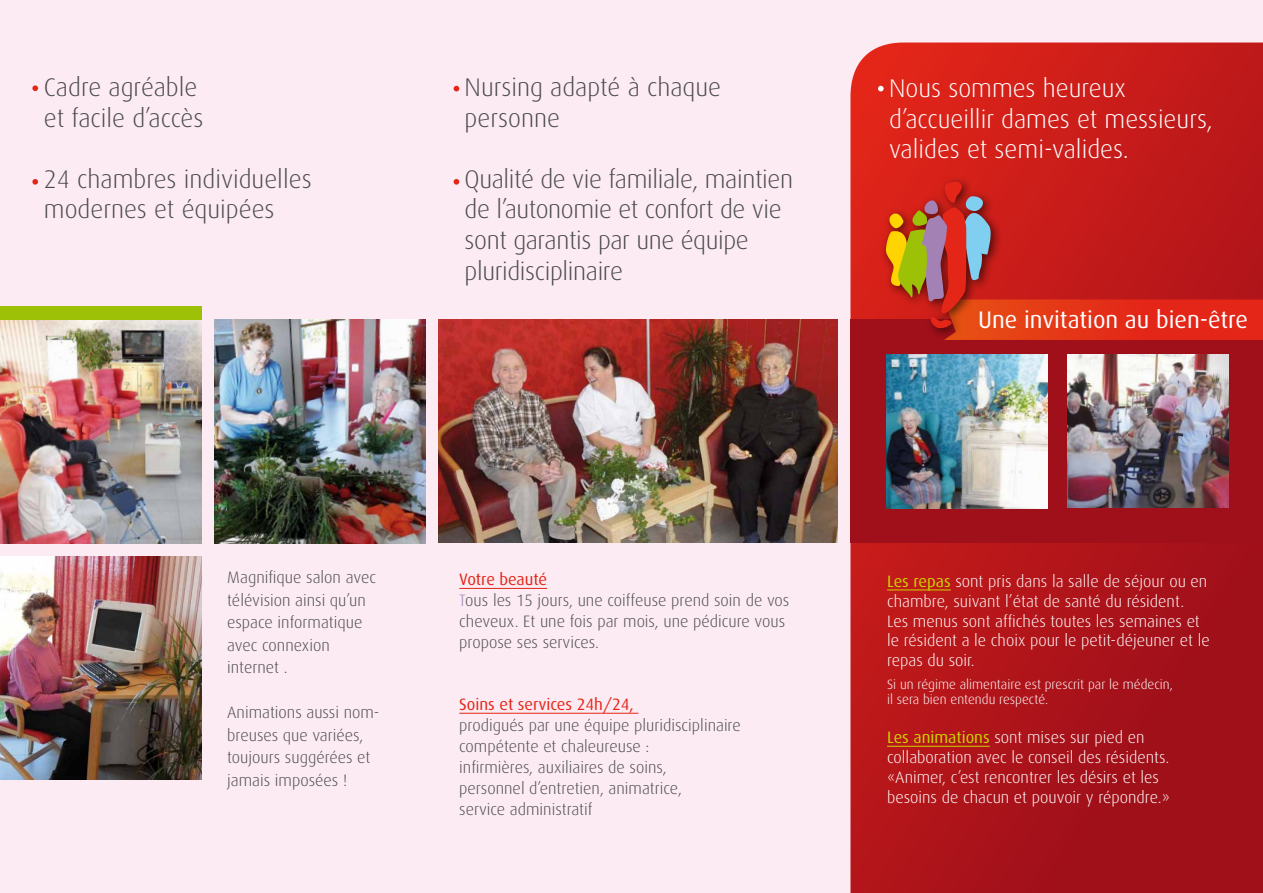
<style>
.page{position:relative;width:1263px;height:893px;background:#fcebf2}
.page>*{position:absolute;margin:0;border:0;box-sizing:border-box;transform-origin:0 0}
.t1{font:300 25.5px/30.6px "Dax";letter-spacing:-.015em;color:#4b4b4d}
.t2{font:300 25.5px/30.6px "Dax";color:#fff}
.t3{font:24px "Dax";color:#fff}
.t4{font:300 16.5px/22.5px "Dax";color:#4b4b4d}
.t5{font:300 16.5px/19.8px "Dax";color:#fff}
.t6{font:16.5px "Dax";color:#e42618}
.t7{font:300 13.5px/15px "Dax";color:#fff}
.s1{font-weight:400;color:#e42618}
.s2{color:#a481b5}
.s3{font-weight:400;color:#cbd300}
</style>
<div class="page">
<svg style="left:850px;top:43px;width:413px;height:850px;background:#b6171a"></svg>
<img style="left:0;top:320px;width:201px;height:223px">
<img style="left:0;top:556px;width:201px;height:224px">
<img style="left:438px;top:320px;width:400px;height:223px">
<div style="left:850px;top:320px;width:413px;height:223px;background:#a0101a"></div>
<img style="left:214px;top:320px;width:211px;height:223px">
<hr style="left:459px;top:588px;width:88px;height:1px;background:#e42618">
<hr style="left:459px;top:713px;width:179px;height:1px;background:#e42618">
<img style="left:887px;top:354px;width:161px;height:154px">
<img style="left:1068px;top:354px;width:161px;height:154px">
<div style="left:0;top:306px;width:201px;height:14px;background:#9dc107"></div>
<hr style="left:887px;top:589px;width:64px;height:1px;background:#cbd300">
<hr style="left:887px;top:746px;width:103px;height:1px;background:#cbd300">
<div style="left:879px;top:175px;width:123px;height:164px;background:#000;opacity:.6"></div>
<svg style="left:885px;top:180px;width:378px;height:160px;background:#c52c20"></svg>
<svg style="left:32px;top:85px;width:6px;height:6px"></svg>
<svg style="left:32px;top:179px;width:6px;height:6px"></svg>
<svg style="left:454px;top:179px;width:5px;height:6px"></svg>
<svg style="left:454px;top:86px;width:5px;height:5px"></svg>
<svg style="left:878px;top:86px;width:6px;height:5px"></svg>
<h1 class="t1" style="left:44px;top:72px;width:161px">Cadre agréable et facile d’accès</h1>
<h1 class="t1" style="left:44px;top:164px;width:269px">24 chambres individuelles modernes et équipées</h1>
<h1 class="t1" style="left:465px;top:72px;width:258px">Nursing adapté à chaque personne</h1>
<h1 class="t1" style="left:465px;top:164px;width:330px">Qualité de vie familiale, maintien de l’autonomie et confort de vie sont garantis par une équipe pluridisciplinaire</h1>
<h1 class="t2" style="left:889px;top:73px;width:325px">Nous sommes heureux d’accueillir dames et messieurs, valides et semi-valides.</h1>
<h2 class="t3" style="left:978px;top:306px;width:271px">Une invitation au bien-être</h2>
<p class="t4" style="left:227px;top:567px;width:150px">Magnifique salon avec télévision ainsi qu’un espace informatique avec connexion internet .</p>
<p class="t4" style="left:227px;top:702px;width:154px">Animations aussi nom&shy;breuses que variées, toujours suggérées et jamais imposées !</p>
<p class="t4" style="left:459px;top:569px;width:332px;line-height:21px"><span class="s1">Votre beauté<br></span><span class="s2">T</span>ous les 15 jours, une coiffeuse prend soin de vos cheveux. Et une fois par mois, une pédicure vous propose ses services.</p>
<p class="t6" style="left:459px;top:695px;width:176px">Soins et services 24h/24,</p>
<p class="t4" style="left:459px;top:715px;width:283px;line-height:21px">prodigués par une équipe pluridisciplinaire compétente et chaleureuse :<br>infirmières, auxiliaires de soins,<br>personnel d’entretien, animatrice,<br>service administratif</p>
<p class="t5" style="left:887px;top:571px;width:324px"><span class="s3">Les repas</span> sont pris dans la salle de séjour ou en chambre, suivant l’état de santé du résident.<br>Les menus sont affichés toutes les semaines et le résident a le choix pour le petit-déjeuner et le repas du soir.</p>
<p class="t7" style="left:887px;top:677px;width:287px">Si un régime alimentaire est prescrit par le médecin, il sera bien entendu respecté.</p>
<p class="t5" style="left:887px;top:728px;width:284px"><span class="s3">Les animations</span> sont mises sur pied en collaboration avec le conseil des résidents. «Animer, c’est rencontrer les désirs et les besoins de chacun et pouvoir y répondre.»</p>
</div>
